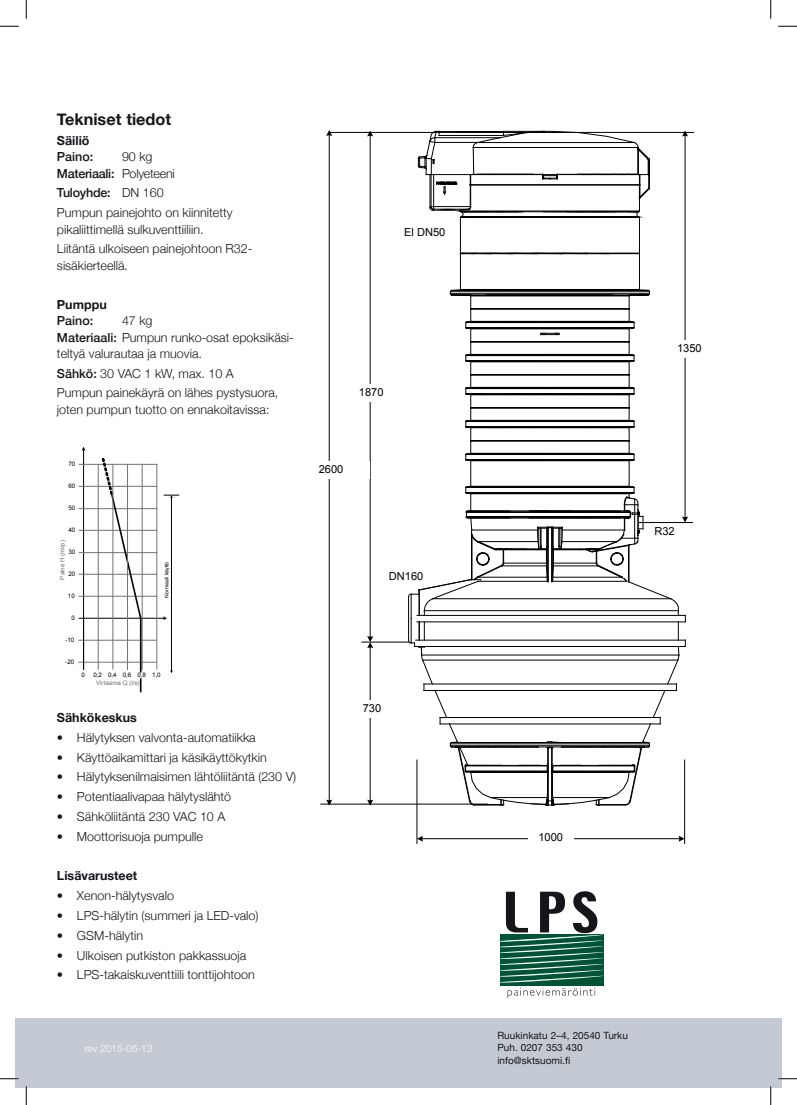
<style>
.page{position:relative;width:797px;height:1105px;background:#fff}
.page>*{position:absolute;margin:0;border:0;box-sizing:border-box;transform-origin:0 0}
.t1{font:700 16.25px "Helvetica Neue";color:#17151a}
.t2{font:300 12.5px/16.2px "Helvetica Neue";color:#17151a}
.t3{font:700 12.5px "Helvetica Neue";color:#17151a}
.t4{font:500 12.5px "Helvetica Neue";color:#17151a}
.t5{font:11.12px "Arial";color:#000001}
.t6{font:10px/12.5px "Helvetica Neue";color:#17151a}
.t7{font:300 10px "Helvetica Neue";color:#fff}
.t8{font:6.25px "Arial";color:#000001}
.t9{font:6.25px "Arial";color:#6f7274}
.t10{font:5.12px "Arial";color:#000001}
.s1{font-weight:500}
</style>
<div class="page">
<div style="left:16px;top:1018px;width:765px;height:69px;background:#c4cad3"></div>
<hr style="left:370px;top:135px;width:1px;height:502px;background:#000001">
<svg style="left:367px;top:130px;width:6px;height:7px"></svg>
<div style="left:333px;top:384px;width:77px;height:17px;background:#fff"></div>
<hr style="left:329px;top:135px;width:1px;height:666px;background:#000001">
<svg style="left:326px;top:799px;width:6px;height:7px"></svg>
<svg style="left:326px;top:130px;width:6px;height:6px"></svg>
<div style="left:310px;top:461px;width:60px;height:17px;background:#fff"></div>
<hr style="left:321px;top:804px;width:167px;height:1px;background:#000001">
<hr style="left:329px;top:132px;width:237px;height:1px;background:#000001">
<hr style="left:370px;top:647px;width:1px;height:154px;background:#000001">
<svg style="left:367px;top:799px;width:6px;height:7px"></svg>
<svg style="left:367px;top:636px;width:6px;height:12px"></svg>
<div style="left:333px;top:700px;width:77px;height:18px;background:#fff"></div>
<hr style="left:362px;top:642px;width:47px;height:1px;background:#000001">
<hr style="left:685px;top:135px;width:1px;height:383px;background:#000001">
<svg style="left:682px;top:130px;width:6px;height:7px"></svg>
<hr style="left:456px;top:132px;width:237px;height:1px;background:#000001">
<hr style="left:639px;top:522px;width:53px;height:1px;background:#000001">
<hr style="left:417px;top:760px;width:1px;height:83px;background:#000001">
<hr style="left:684px;top:760px;width:1px;height:83px;background:#000001">
<hr style="left:421px;top:838px;width:259px;height:1px;background:#000001">
<svg style="left:417px;top:836px;width:6px;height:6px"></svg>
<svg style="left:678px;top:836px;width:6px;height:6px"></svg>
<div style="left:528px;top:829px;width:45px;height:17px;background:#fff"></div>
<hr style="left:462px;top:253px;width:177px;height:1px;background:#000001">
<hr style="left:460px;top:217px;width:1px;height:36px;background:#000001">
<hr style="left:639px;top:217px;width:1px;height:36px;background:#000001">
<hr style="left:639px;top:254px;width:1px;height:35px;background:#000001">
<hr style="left:460px;top:254px;width:1px;height:35px;background:#000001">
<svg style="left:460px;top:253px;width:149px;height:2px"></svg>
<svg style="left:418px;top:131px;width:232px;height:87px"></svg>
<svg style="left:408px;top:289px;width:280px;height:517px"></svg>
<hr style="left:171px;top:497px;width:1px;height:174px;background:#000001">
<svg style="left:79px;top:447px;width:100px;height:173px"></svg>
<hr style="left:79px;top:662px;width:77px;height:1px;background:#6f7274">
<hr style="left:79px;top:640px;width:77px;height:1px;background:#6f7274">
<hr style="left:98px;top:464px;width:1px;height:205px;background:#6f7274">
<hr style="left:113px;top:464px;width:1px;height:205px;background:#6f7274">
<hr style="left:127px;top:464px;width:1px;height:205px;background:#6f7274">
<hr style="left:142px;top:464px;width:1px;height:205px;background:#6f7274">
<hr style="left:157px;top:464px;width:1px;height:205px;background:#6f7274">
<hr style="left:83px;top:618px;width:1px;height:51px;background:#000001">
<hr style="left:140px;top:618px;width:1px;height:54px;background:#000001">
<svg style="left:140px;top:679px;width:1px;height:12px"></svg>
<svg style="left:500px;top:891px;width:104px;height:107px"></svg>
<svg style="left:0;top:25px;width:19px;height:2px"></svg>
<svg style="left:778px;top:25px;width:19px;height:2px"></svg>
<svg style="left:0;top:1078px;width:19px;height:1px"></svg>
<svg style="left:778px;top:1078px;width:19px;height:1px"></svg>
<svg style="left:25px;top:0;width:2px;height:19px"></svg>
<svg style="left:25px;top:1086px;width:2px;height:19px"></svg>
<svg style="left:770px;top:0;width:1px;height:19px"></svg>
<svg style="left:770px;top:1086px;width:1px;height:19px"></svg>
<h1 class="t1" style="left:57px;top:107px;width:116px">Tekniset tiedot</h1>
<p class="t3" style="left:57px;top:131px;width:34px">Säiliö</p>
<p class="t4" style="left:57px;top:147px;width:38px">Paino:</p>
<p class="t2" style="left:57px;top:148px;width:119px;text-indent:65px">90 kg<br><span class="s1">Materiaali:</span> Polyeteeni</p>
<p class="t2" style="left:57px;top:182px;width:177px;line-height:19.8px"><span class="s1">Tuloyhde:</span> DN 160<br>Pumpun painejohto on kiinnitetty</p>
<p class="t2" style="left:57px;top:218px;width:197px;line-height:19.8px">pikaliittimellä sulkuventtiiliin.<br>Liitäntä ulkoiseen painejohtoon R32-</p>
<p class="t2" style="left:57px;top:256px;width:73px">sisäkierteellä.</p>
<p class="t3" style="left:57px;top:295px;width:51px">Pumppu</p>
<p class="t4" style="left:57px;top:311px;width:38px">Paino:</p>
<p class="t2" style="left:57px;top:312px;width:238px;text-indent:65px">47 kg<br><span class="s1">Materiaali:</span> Pumpun runko-osat epoksikäsi&shy;teltyä valurautaa ja muovia.</p>
<p class="t2" style="left:57px;top:363px;width:223px;line-height:19.8px"><span class="s1">Sähkö:</span> 30 VAC 1 kW, max. 10 A<br>Pumpun painekäyrä on lähes pystysuora,</p>
<p class="t2" style="left:57px;top:400px;width:214px">joten pumpun tuotto on ennakoitavissa:</p>
<p class="t8" style="left:68px;top:460px;width:8px">70</p>
<p class="t8" style="left:68px;top:482px;width:8px">60</p>
<p class="t8" style="left:68px;top:504px;width:8px">50</p>
<p class="t8" style="left:68px;top:526px;width:8px">40</p>
<p class="t9" style="left:58px;top:580px;width:41px;rotate:-90deg">Paine H (mvp)</p>
<p class="t8" style="left:68px;top:548px;width:8px">30</p>
<p class="t8" style="left:68px;top:570px;width:8px">20</p>
<p class="t8" style="left:68px;top:592px;width:8px">10</p>
<p class="t8" style="left:72px;top:614px;width:5px">0</p>
<p class="t8" style="left:65px;top:636px;width:10px">-10</p>
<p class="t8" style="left:65px;top:658px;width:10px">-20</p>
<p class="t8" style="left:81px;top:671px;width:5px">0</p>
<p class="t10" style="left:163px;top:597px;width:37px;rotate:-90deg">Normaali käyttö</p>
<p class="t8" style="left:93px;top:671px;width:69px">0,2 0,4 0,6 0,8 1,0</p>
<p class="t9" style="left:96px;top:678px;width:45px">Virtaama Q (l/s)</p>
<p class="t3" style="left:57px;top:708px;width:81px">Sähkökeskus</p>
<p class="t2" style="left:57px;top:729px;width:200px">• Hälytyksen valvonta-automatiikka</p>
<p class="t2" style="left:57px;top:748px;width:211px">• Käyttöaikamittari ja käsikäyttökytkin</p>
<p class="t2" style="left:57px;top:768px;width:241px">• Hälytyksenilmaisimen lähtöliitäntä (230 V)</p>
<p class="t2" style="left:57px;top:788px;width:176px">• Potentiaalivapaa hälytyslähtö</p>
<p class="t2" style="left:57px;top:808px;width:170px">• Sähköliitäntä 230 VAC 10 A</p>
<p class="t2" style="left:57px;top:827px;width:148px">• Moottorisuoja pumpulle</p>
<p class="t3" style="left:57px;top:866px;width:82px">Lisävarusteet</p>
<p class="t2" style="left:57px;top:887px;width:119px">• Xenon-hälytysvalo</p>
<p class="t2" style="left:57px;top:907px;width:203px">• LPS-hälytin (summeri ja LED-valo)</p>
<p class="t2" style="left:57px;top:926px;width:88px">• GSM-hälytin</p>
<p class="t2" style="left:57px;top:946px;width:191px">• Ulkoisen putkiston pakkassuoja</p>
<p class="t2" style="left:57px;top:966px;width:199px">• LPS-takaiskuventtiili tonttijohtoon</p>
<p class="t5" style="left:404px;top:225px;width:43px">El DN50</p>
<p class="t5" style="left:359px;top:385px;width:26px">1870</p>
<p class="t5" style="left:319px;top:462px;width:26px">2600</p>
<p class="t5" style="left:389px;top:569px;width:36px">DN160</p>
<p class="t5" style="left:363px;top:701px;width:20px">730</p>
<p class="t7" style="left:85px;top:1040px;width:69px">rev 2015-05-13</p>
<p class="t5" style="left:677px;top:341px;width:26px">1350</p>
<p class="t5" style="left:654px;top:524px;width:22px">R32</p>
<p class="t5" style="left:538px;top:830px;width:26px">1000</p>
<p class="t6" style="left:497px;top:1029px;width:132px">Ruukinkatu 2–4, 20540 Turku<br>Puh. 0207 353 430 info@sktsuomi.fi</p>
</div>
